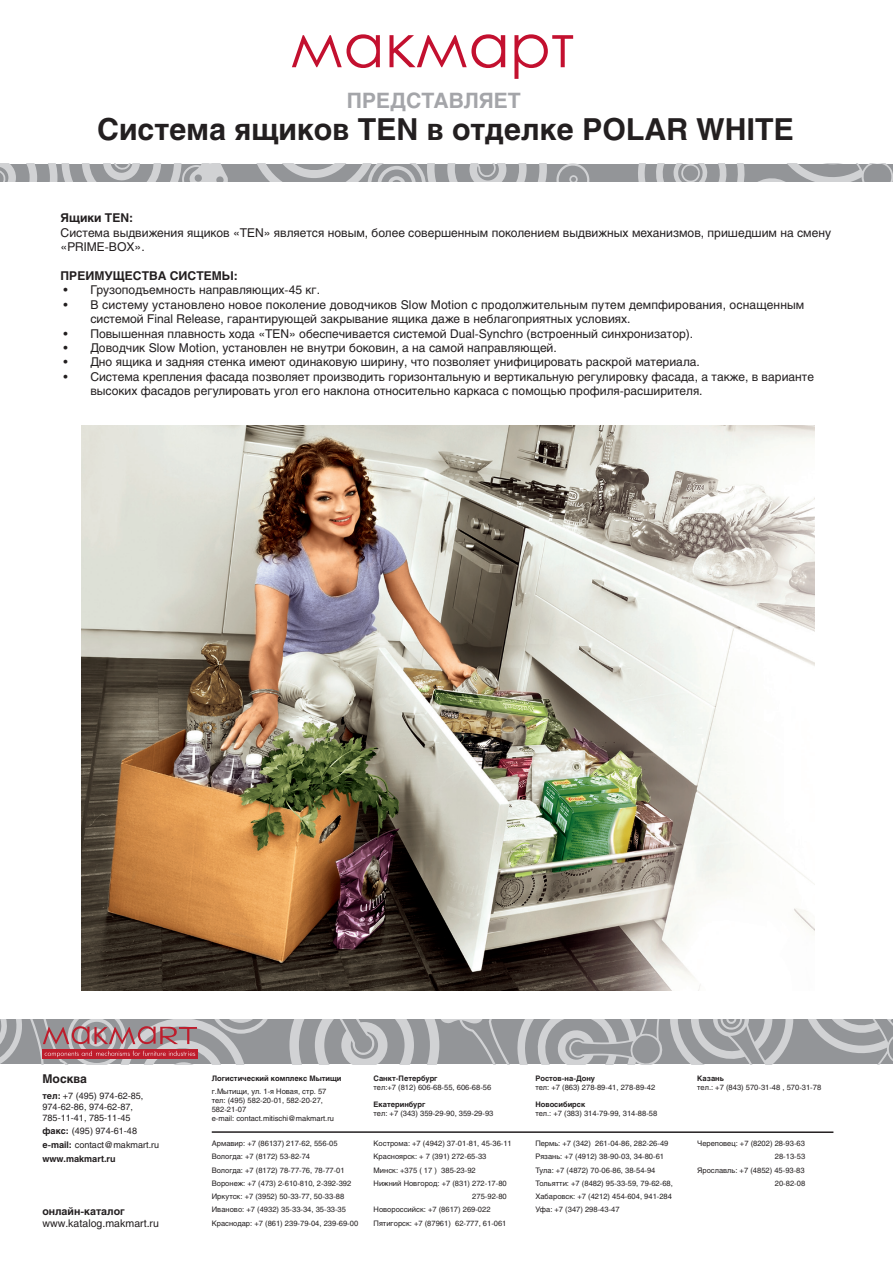
<style>
.page{position:relative;width:893px;height:1263px;background:#fff}
.page>*{position:absolute;margin:0;border:0;box-sizing:border-box;transform-origin:0 0}
.t1{font:700 30px "Helios";color:#231f20}
.t2{font:700 21px "Helios";color:#a4a5a9}
.t3{font:12px/14.4px "Helios";color:#231f20}
.t4{font:700 12px "Helios";color:#231f20}
.t5{font:10.5px "Helios";color:#231f20}
.t6{font:700 10.5px "Helios";color:#231f20}
.t7{font:9px/10.8px "Helios";color:#231f20}
.t8{font:700 9px "Helios";color:#231f20}
.t9{font:7.5px/13.2px "Helios";color:#231f20}
.t10{font:700 7.5px "Helios";color:#231f20}
.s1{font-weight:700}
</style>
<div class="page">
<svg style="left:0;top:164px;width:604px;height:17px"></svg>
<svg style="left:612px;top:164px;width:281px;height:17px"></svg>
<svg style="left:0;top:1019px;width:893px;height:45px"></svg>
<svg style="left:292px;top:34px;width:281px;height:45px"></svg>
<hr style="left:212px;top:1131px;width:621px;height:2px;background:#231f20">
<img style="left:82px;top:426px;width:733px;height:564px">
<h2 class="t2" style="left:347px;top:88px;width:176px">представляет</h2>
<h1 class="t1" style="left:97px;top:112px;width:698px">Система ящиков TEN в отделке POLAR WHITE</h1>
<h3 class="t4" style="left:61px;top:211px;width:74px">Ящики TEN:</h3>
<h3 class="t3" style="left:61px;top:225px;width:772px">Cистема выдвижения ящиков «TEN» является новым, более совершенным поколением выдвижных механизмов, пришедшим на смену «PRIME-BOX».</h3>
<h3 class="t4" style="left:61px;top:269px;width:9px">ПРЕ</h3>
<h3 class="t4" style="left:85px;top:269px;width:49px">ИМУЩЕСТВА</h3>
<h3 class="t4" style="left:170px;top:269px;width:27px">СИСТЕ</h3>
<h3 class="t4" style="left:212px;top:269px;width:28px">МЫ:</h3>
<h3 class="t3" style="left:63px;top:283px;width:258px">• Грузоподъемность направляющих-45 кг.</h3>
<h3 class="t3" style="left:90px;top:297px;width:716px;text-indent:-27px">• В систему установлено новое поколение доводчиков Slow Motion с продолжительным путем демпфирования, оснащенным системой Final Release, гарантирующей закрывание ящика даже в неблагоприятных условиях.</h3>
<h3 class="t3" style="left:63px;top:326px;width:631px">• Повышенная плавность хода «TEN» обеспечивается системой Dual-Synchro (встроенный синхронизатор).</h3>
<h3 class="t3" style="left:63px;top:340px;width:495px">• Доводчик Slow Motion, установлен не внутри боковин, а на самой направляющей.</h3>
<h3 class="t3" style="left:63px;top:355px;width:638px">• Дно ящика и задняя стенка имеют одинаковую ширину, что позволяет унифицировать раскрой материала.</h3>
<h3 class="t3" style="left:90px;top:369px;width:725px;text-indent:-27px">• Система крепления фасада позволяет производить горизонтальную и вертикальную регулировку фасада, а также, в варианте высоких фасадов регулировать угол его наклона относительно каркаса с помощью профиля-расширителя.</h3>
<h3 class="t4" style="left:43px;top:1072px;width:46px">Москва</h3>
<p class="t7" style="left:43px;top:1091px;width:102px"><span class="s1">тел:</span> +7 (495) 974-62-85,<br>974-62-86, 974-62-87,<br>785-11-41, 785-11-45</p>
<p class="t7" style="left:43px;top:1123px;width:118px;line-height:14.4px"><span class="s1">факс:</span> (495) 974-61-48 <span class="s1">e-mail:</span> contact@makmart.ru</p>
<p class="t8" style="left:42px;top:1154px;width:75px">www.makmart.ru</p>
<h3 class="t6" style="left:42px;top:1205px;width:84px">онлайн-каталог</h3>
<h3 class="t5" style="left:42px;top:1217px;width:118px">www.katalog.makmart.ru</h3>
<p class="t10" style="left:212px;top:1074px;width:131px">Логистический комплекс Мытищи</p>
<p class="t9" style="left:212px;top:1087px;width:124px;line-height:9px">г.Мытищи, ул. 1-я Новая, стр. 57 тел: (495) 582-20-01, 582-20-27,<br>582-21-07<br>e-mail: сontact.mitischi@makmart.ru</p>
<p class="t10" style="left:374px;top:1074px;width:66px">Санкт-Петербург</p>
<p class="t9" style="left:374px;top:1080px;width:119px">тел:+7 (812) 606-68-55, 606-68-56</p>
<p class="t10" style="left:374px;top:1100px;width:53px">Екатеринбург</p>
<p class="t9" style="left:374px;top:1107px;width:121px">тел: +7 (343) 359-29-90, 359-29-93</p>
<p class="t9" style="left:212px;top:1137px;width:148px">Армавир: +7 (86137) 217-62, 556-05<br>Вологда: +7 (8172) 53-82-74<br>Вологда: +7 (8172) 78-77-76, 78-77-01<br>Воронеж: +7 (473) 2-610-810, 2-392-392<br>Иркутск: +7 (3952) 50-33-77, 50-33-88<br>Иваново: +7 (4932) 35-33-34, 35-33-35<br>Краснодар: +7 (861) 239-79-04, 239-69-00</p>
<p class="t9" style="left:374px;top:1137px;width:140px">Кострома: +7 (4942) 37-01-81, 45-36-11</p>
<p class="t9" style="left:374px;top:1150px;width:114px">Красноярск: + 7 (391) 272-65-33</p>
<p class="t9" style="left:374px;top:1163px;width:104px">Минск: +375 ( 17 ) 385-23-92</p>
<p class="t9" style="left:374px;top:1176px;width:135px">Нижний Новгород: +7 (831) 272-17-80</p>
<p class="t9" style="left:472px;top:1190px;width:36px">275-92-80</p>
<p class="t9" style="left:374px;top:1203px;width:119px">Новороссийск: +7 (8617) 269-022</p>
<p class="t9" style="left:374px;top:1216px;width:134px">Пятигорск: +7 (87961) 62-777, 61-061</p>
<p class="t10" style="left:535px;top:1074px;width:61px">Ростов-на-Дону</p>
<p class="t9" style="left:535px;top:1080px;width:121px">тел: +7 (863) 278-89-41, 278-89-42</p>
<p class="t10" style="left:535px;top:1100px;width:51px">Новосибирск</p>
<p class="t9" style="left:535px;top:1107px;width:123px">тел.: +7 (383) 314-79-99, 314-88-58</p>
<p class="t10" style="left:697px;top:1074px;width:28px">Казань</p>
<p class="t9" style="left:697px;top:1080px;width:126px">тел.: +7 (843) 570-31-48 , 570-31-78</p>
<p class="t9" style="left:535px;top:1137px;width:139px">Пермь: +7 (342) 261-04-86, 282-26-49<br>Рязань: +7 (4912) 38-90-03, 34-80-61<br>Тула: +7 (4872) 70-06-86, 38-54-94<br>Тольятти: +7 (8482) 95-33-59, 79-62-68, Хабаровск: +7 (4212) 454-604, 941-284<br>Уфа: +7 (347) 298-43-47</p>
<p class="t9" style="left:697px;top:1137px;width:110px;text-align:right">Череповец: +7 (8202) 28-93-63<br>28-13-53<br>Ярославль: +7 (4852) 45-93-83<br>20-82-08</p>
</div>
